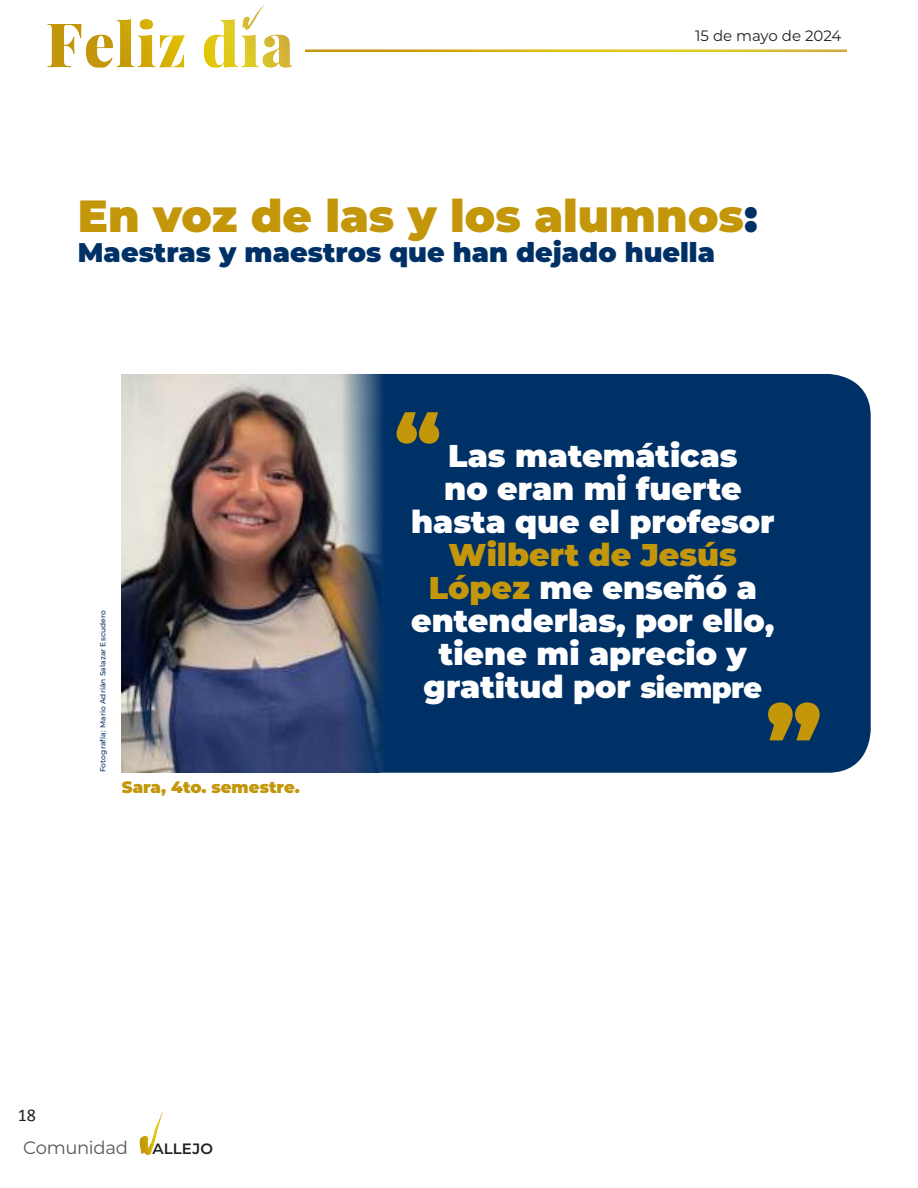
<style>
.page{position:relative;width:918px;height:1188px;background:#fff}
.page>*{position:absolute;margin:0;border:0;box-sizing:border-box;transform-origin:0 0}
.t1{font:900 93px "Montserrat";color:#c4960a}
.t2{font:900 77.1px "Montserrat";color:#c4960a}
.t3{font:900 45px "Montserrat";color:#c4960a}
.t4{font:900 31.5px/33px "Montserrat";color:#fff;text-align:center}
.t5{font:900 27px "Montserrat";color:#003166}
.t6{font:18px "Montserrat";letter-spacing:-.015em;color:#57585a}
.t7{font:18px "Calibri";color:#221f1f}
.t8{font:900 16.5px "Montserrat";color:#c4960a}
.t9{font:15px "Montserrat";letter-spacing:-.005em;color:#221f1f}
.t10{font:500 7.35px "Montserrat";letter-spacing:.015em;color:#003166}
.s1{color:#003166}
.s2{color:#c4960a}
.s3{font-size:28.5px}
.s4{font-weight:600;font-size:15px;color:#221f1f}
</style>
<div class="page">
<img style="left:122px;top:375px;width:88px;height:397px">
<svg style="left:179px;top:374px;width:692px;height:399px;background:#204068"></svg>
<img style="left:140px;top:1112px;width:23px;height:43px">
<img style="left:47px;top:24px;width:35px;height:43px">
<img style="left:86px;top:34px;width:26px;height:34px">
<img style="left:117px;top:20px;width:18px;height:47px">
<img style="left:138px;top:20px;width:18px;height:47px">
<img style="left:159px;top:35px;width:25px;height:33px">
<img style="left:204px;top:20px;width:34px;height:48px">
<img style="left:241px;top:35px;width:18px;height:32px">
<img style="left:262px;top:34px;width:30px;height:34px">
<img style="left:242px;top:5px;width:22px;height:25px">
<img style="left:305px;top:50px;width:542px;height:2px">
<p class="t9" style="left:695px;top:30px;width:148px">15 de mayo de 2024</p>
<h3 class="t3" style="left:78px;top:190px;width:681px">En voz de las y los alumnos<span class="s1">:</span></h3>
<p class="t5" style="left:78px;top:237px;width:639px">Maestras y maestros que han dejado huella</p>
<p class="t10" style="left:100px;top:772px;width:164px;rotate:-90deg">Fotografía: Mario Adrián Salazar Escudero</p>
<p class="t8" style="left:122px;top:778px;width:180px">Sara, 4to. semestre.</p>
<h2 class="t2" style="left:395px;top:399px;width:47px">“</h2>
<p class="t4" style="left:411px;top:439px;width:365px">Las matemáticas<br>no eran mi fuerte hasta que el profesor</p>
<p class="t4" style="left:411px;top:538px;width:365px"><span class="s2">Wilbert de Jesús<br>López</span> me enseñó a entenderlas, por ello, tiene mi aprecio y gratitud por <span class="s3">siempre</span></p>
<h1 class="t1" style="left:766px;top:687px;width:57px">”</h1>
<p class="t7" style="left:18px;top:1104px;width:20px">18</p>
<p class="t6" style="left:23px;top:1138px;width:191px">Comunidad <span class="s4">VALLEJO</span></p>
</div>
